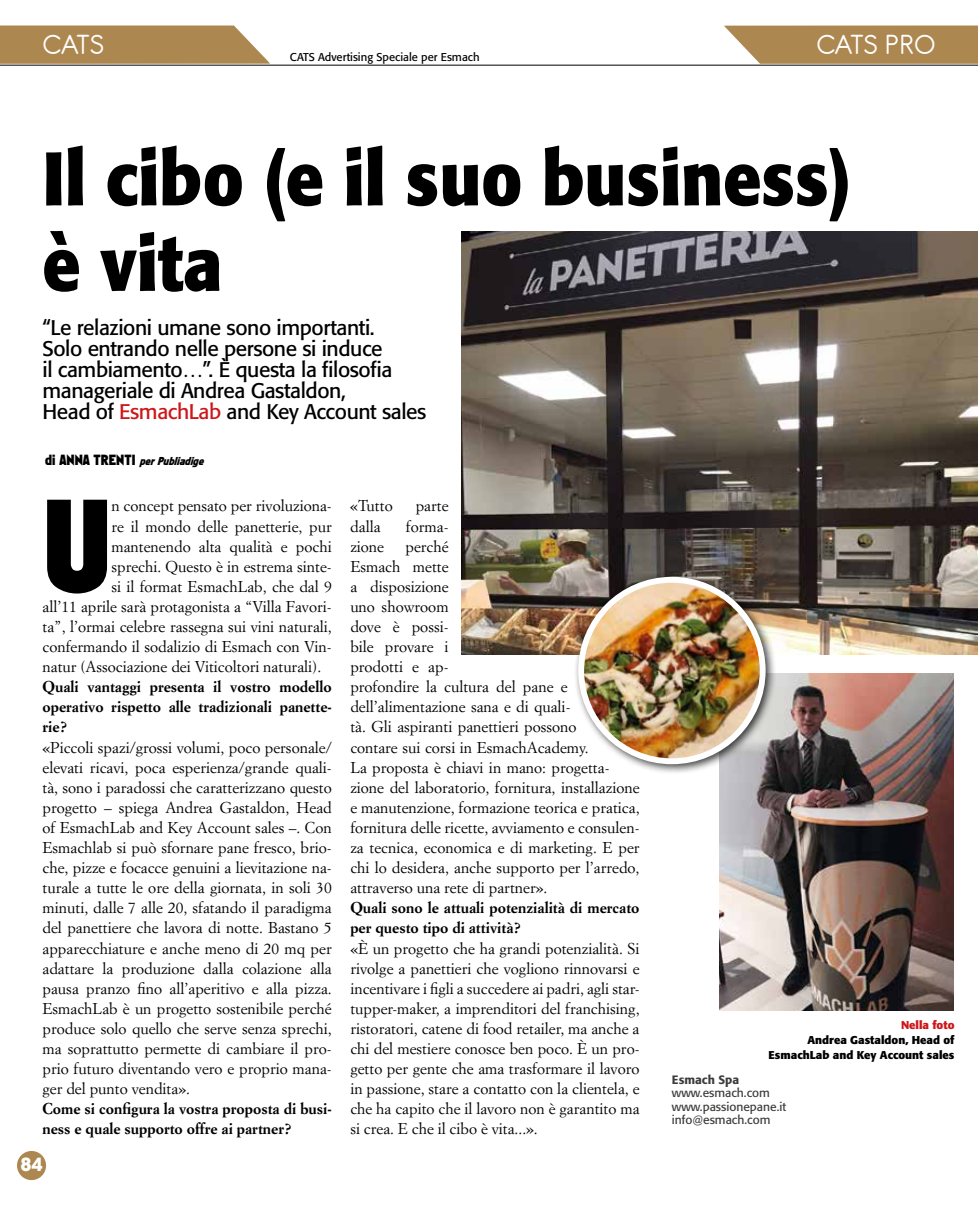
<style>
.page{position:relative;width:978px;height:1212px;background:#fff}
.page>*{position:absolute;margin:0;border:0;box-sizing:border-box;transform-origin:0 0}
.t1{font:121.05px "Faktos";color:#000}
.t2{font:700 75px/85.5px "Formata";color:#000;scale:.9 1}
.t3{font:30px "Antipasto";letter-spacing:-.03em;color:#fff}
.t4{font:21px/21px "Formata";letter-spacing:-.02em;color:#000}
.t5{font:700 18px "ITC Avant Garde Std";color:#fff}
.t6{font:15.45px/20.1px "Simoncini Garamond";color:#000;text-align:justify}
.t7{font:700 15.45px/20.1px "Simoncini Garamond";color:#000}
.t8{font:12px/13.5px "Formata";color:#3c3c3b}
.t9{font:500 12px "Formata";color:#3c3c3b}
.t10{font:700 11.25px/15px "Formata";color:#000;text-align:right}
.t11{font:11.25px "Formata";color:#000}
.t12{font:700 11.25px "Formata";color:#cd171a}
.t13{font:italic 10.5px "Faktos";color:#000}
.s1{color:#cd171a}
.s2{font-style:normal;font-size:13.5px}
</style>
<div class="page">
<div style="left:17px;top:1151px;width:29px;height:29px;background:#ad8750;border-radius:50%"></div>
<svg style="left:0;top:26px;width:270px;height:38px;background:#b28f5c"></svg>
<hr style="left:0;top:65px;width:978px;height:1px;background:#000">
<img style="left:461px;top:231px;width:516px;height:424px">
<img style="left:719px;top:673px;width:235px;height:337px">
<svg style="left:724px;top:26px;width:254px;height:38px;background:#b3905d"></svg>
<div style="left:573px;top:571px;width:204px;height:204px;background:#000;opacity:.75"></div>
<img style="left:581px;top:580px;width:182px;height:181px;border-radius:91px">
<div style="left:578px;top:577px;width:188px;height:187px;border:6px solid #fff;border-radius:50%"></div>
<h3 class="t3" style="left:43px;top:27px;width:63px">CATS</h3>
<p class="t11" style="left:290px;top:50px;width:191px">CATS Advertising Speciale per Esmach</p>
<h3 class="t3" style="left:816px;top:27px;width:121px">CATS PRO</h3>
<h2 class="t2" style="left:43px;top:135px;width:900px">Il cibo (e il suo business) è vita</h2>
<h3 class="t4" style="left:43px;top:317px;width:385px">“Le relazioni umane sono importanti.<br>Solo entrando nelle persone si induce<br>il cambiamento…”. È questa la filosofia manageriale di Andrea Gastaldon,<br>Head of <span class="s1">EsmachLab</span> and Key Account sales</h3>
<p class="t13" style="left:45px;top:455px;width:163px"><span class="s2">d i A N N A T R E N T I</span> perPubliadige</p>
<h1 class="t1" style="left:43px;top:476px;width:70px">U</h1>
<p class="t6" style="left:111px;top:496px;width:222px">n concept pensato per rivoluziona-</p>
<p class="t6" style="left:111px;top:516px;width:222px">re il mondo delle panetterie, pur</p>
<p class="t6" style="left:111px;top:536px;width:222px">mantenendo alta qualità e pochi</p>
<p class="t6" style="left:111px;top:556px;width:222px">sprechi. Questo è in estrema sinte-</p>
<p class="t6" style="left:111px;top:576px;width:222px">si il format EsmachLab, che dal 9</p>
<p class="t6" style="left:43px;top:596px;width:291px">all’11 aprile sarà protagonista a “Villa Favori-</p>
<p class="t6" style="left:43px;top:616px;width:291px">ta”, l’ormai celebre rassegna sui vini naturali,</p>
<p class="t6" style="left:43px;top:636px;width:291px">confermando il sodalizio di Esmach con Vin-</p>
<p class="t6" style="left:43px;top:656px;width:280px">natur (Associazione dei Viticoltori naturali).</p>
<p class="t7" style="left:43px;top:677px;width:291px;text-align:justify">Quali vantaggi presenta il vostro modello operativo rispetto alle tradizionali panette&shy;rie?</p>
<p class="t6" style="left:43px;top:737px;width:291px">«Piccoli spazi/grossi volumi, poco personale/ elevati ricavi, poca esperienza/grande quali&shy;tà, sono i paradossi che caratterizzano questo progetto – spiega Andrea Gastaldon, Head of EsmachLab and Key Account sales –. Con Esmachlab si può sfornare pane fresco, brio&shy;che, pizze e focacce genuini a lievitazione na&shy;turale a tutte le ore della giornata, in soli 30 minuti, dalle 7 alle 20, sfatando il paradigma del panettiere che lavora di notte. Bastano 5 apparecchiature e anche meno di 20 mq per adattare la produzione dalla colazione alla pausa pranzo fino all’aperitivo e alla pizza.<br>EsmachLab è un progetto sostenibile perché produce solo quello che serve senza sprechi, ma soprattutto permette di cambiare il pro&shy;prio futuro diventando vero e proprio mana&shy;ger del punto vendita».</p>
<p class="t7" style="left:43px;top:1099px;width:291px">Come si configura la vostra proposta di busi&shy;ness e quale supporto offre ai partner?</p>
<p class="t5" style="left:20px;top:1153px;width:24px">84</p>
<p class="t6" style="left:350px;top:496px;width:44px">«Tutto</p>
<p class="t6" style="left:416px;top:496px;width:34px">parte</p>
<p class="t6" style="left:350px;top:516px;width:32px">dalla</p>
<p class="t6" style="left:406px;top:516px;width:44px">forma-</p>
<p class="t6" style="left:350px;top:536px;width:35px">zione</p>
<p class="t6" style="left:350px;top:536px;width:291px;text-align:left;text-indent:55px">perché<br>Esmach mette<br>a disposizione<br>uno showroom<br>dove è possi-<br>bile provare i<br>prodotti e ap-<br>profondire la cultura del pane e dell’alimentazione sana e di quali-<br>tà. Gli aspiranti panettieri possono<br>contare sui corsi in EsmachAcademy.<br>La proposta è chiavi in mano: progetta&shy;zione del laboratorio, fornitura, installazione e manutenzione, formazione teorica e pratica, fornitura delle ricette, avviamento e consulen&shy;za tecnica, economica e di marketing. E per chi lo desidera, anche supporto per l’arredo, attraverso una rete di partner».</p>
<p class="t7" style="left:350px;top:898px;width:291px">Quali sono le attuali potenzialità di mercato per questo tipo di attività?</p>
<p class="t6" style="left:350px;top:938px;width:291px">«È un progetto che ha grandi potenzialità. Si rivolge a panettieri che vogliono rinnovarsi e incentivare i figli a succedere ai padri, agli star&shy;tupper-maker, a imprenditori del franchising, ristoratori, catene di food retailer, ma anche a chi del mestiere conosce ben poco. È un pro&shy;getto per gente che ama trasformare il lavoro in passione, stare a contatto con la clientela, e che ha capito che il lavoro non è garantito ma si crea. E che il cibo è vita...».</p>
<p class="t12" style="left:901px;top:1018px;width:55px">Nella foto</p>
<p class="t10" style="left:769px;top:1033px;width:187px">Andrea Gastaldon, Head of<br>EsmachLab and Key Account sales</p>
<p class="t9" style="left:672px;top:1072px;width:69px">Esmach Spa</p>
<p class="t8" style="left:672px;top:1086px;width:116px">www.esmach.com www.passionepane.it info@esmach.com</p>
</div>
